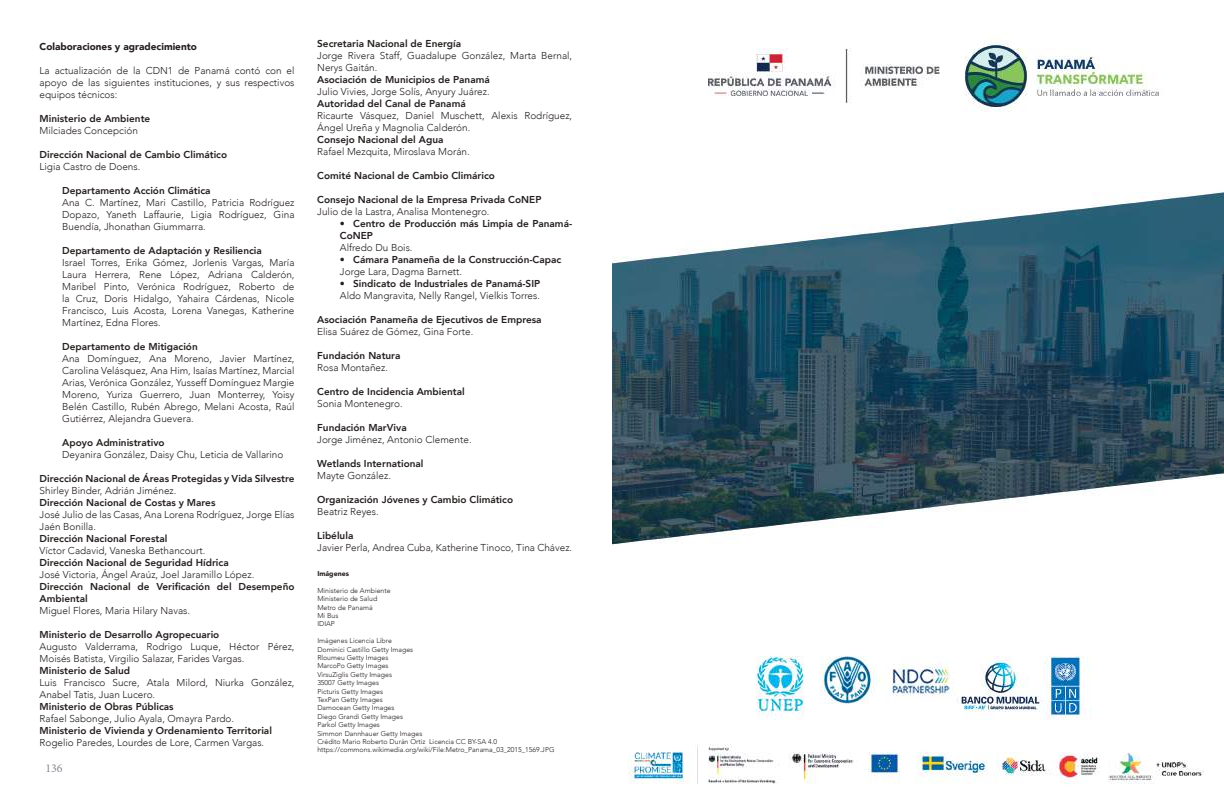
<style>
.page{position:relative;width:1224px;height:792px;background:#fff}
.page>*{position:absolute;margin:0;border:0;box-sizing:border-box;transform-origin:0 0}
.t1{font:12px "Minion Pro";color:#898b90}
.t2{font:300 10px/12px "Avenir";color:#241f1f}
.t3{font:800 10px/12px "Avenir";color:#241f1f}
.t4{font:900 10px "Avenir";color:#241f1f}
.t5{font:300 7px/8.4px "Avenir";color:#241f1f}
.t6{font:900 7px "Avenir";color:#241f1f}
.s1{font-weight:300}
.s2{font-weight:800}
</style>
<div class="page">
<img style="left:612px;top:40px;width:612px;height:744px">
<p class="t4" style="left:40px;top:38px;width:159px">Colaboraciones y agradecimiento</p>
<p class="t2" style="left:40px;top:64px;width:256px;text-align:justify">La actualización de la CDN1 de Panamá contó con el apoyo de las siguientes instituciones, y sus respectivos equipos técnicos:</p>
<p class="t3" style="left:40px;top:112px;width:112px">Ministerio de Ambiente</p>
<p class="t2" style="left:40px;top:124px;width:100px">Milciades Concepción</p>
<p class="t3" style="left:40px;top:148px;width:189px">Dirección Nacional de Cambio Climático</p>
<p class="t2" style="left:40px;top:160px;width:102px">Ligia Castro de Doens.</p>
<p class="t3" style="left:62px;top:184px;width:150px">Departamento Acción Climática</p>
<p class="t2" style="left:62px;top:196px;width:234px;text-align:justify">Ana C. Martínez, Mari Castillo, Patricia Rodríguez Dopazo, Yaneth Laffaurie, Ligia Rodríguez, Gina Buendía, Jhonathan Giummarra.</p>
<p class="t3" style="left:62px;top:244px;width:201px">Departamento de Adaptación y Resiliencia</p>
<p class="t2" style="left:62px;top:256px;width:234px;text-align:justify">Israel Torres, Erika Gómez, Jorlenis Vargas, María Laura Herrera, Rene López, Adriana Calderón, Maribel Pinto, Verónica Rodríguez, Roberto de la Cruz, Doris Hidalgo, Yahaira Cárdenas, Nicole Francisco, Luis Acosta, Lorena Vanegas, Katherine Martínez, Edna Flores.</p>
<p class="t3" style="left:62px;top:340px;width:137px">Departamento de Mitigación</p>
<p class="t2" style="left:62px;top:352px;width:234px;text-align:justify">Ana Domínguez, Ana Moreno, Javier Martínez, Carolina Velásquez, Ana Him, Isaías Martínez, Marcial Arias, Verónica González, Yusseff Domínguez Margie Moreno, Yuriza Guerrero, Juan Monterrey, Yoisy Belén Castillo, Rubén Abrego, Melani Acosta, Raúl Gutiérrez, Alejandra Guevera.</p>
<p class="t3" style="left:62px;top:436px;width:104px">Apoyo Administrativo</p>
<p class="t2" style="left:62px;top:448px;width:223px">Deyanira González, Daisy Chu, Leticia de Vallarino</p>
<p class="t3" style="left:40px;top:472px;width:256px">Dirección Nacional de Áreas Protegidas y Vida Silvestre</p>
<p class="t2" style="left:40px;top:484px;width:138px">Shirley Binder, Adrián Jiménez.</p>
<p class="t3" style="left:40px;top:496px;width:177px">Dirección Nacional de Costas y Mares</p>
<p class="t2" style="left:40px;top:508px;width:256px">José Julio de las Casas, Ana Lorena Rodríguez, Jorge Elías<br>Jaén Bonilla.</p>
<p class="t3" style="left:40px;top:532px;width:129px">Dirección Nacional Forestal</p>
<p class="t2" style="left:40px;top:544px;width:167px">Víctor Cadavid, Vaneska Bethancourt.</p>
<p class="t3" style="left:40px;top:556px;width:191px">Dirección Nacional de Seguridad Hídrica</p>
<p class="t2" style="left:40px;top:568px;width:216px">José Victoria, Ángel Araúz, Joel Jaramillo López.</p>
<p class="t3" style="left:40px;top:580px;width:256px">Dirección Nacional de Verificación del Desempeño<br>Ambiental</p>
<p class="t2" style="left:40px;top:604px;width:152px">Miguel Flores, Maria Hilary Navas.</p>
<p class="t3" style="left:40px;top:628px;width:181px">Ministerio de Desarrollo Agropecuario</p>
<p class="t2" style="left:40px;top:640px;width:256px">Augusto Valderrama, Rodrigo Luque, Héctor Pérez,<br>Moisés Batista, Virgilio Salazar, Farides Vargas.</p>
<p class="t3" style="left:40px;top:664px;width:92px">Ministerio de Salud</p>
<p class="t2" style="left:40px;top:676px;width:256px">Luis Francisco Sucre, Atala Milord, Niurka González,<br>Anabel Tatis, Juan Lucero.</p>
<p class="t3" style="left:40px;top:700px;width:136px">Ministerio de Obras Públicas</p>
<p class="t2" style="left:40px;top:712px;width:196px">Rafael Sabonge, Julio Ayala, Omayra Pardo.</p>
<p class="t3" style="left:40px;top:724px;width:234px">Ministerio de Vivienda y Ordenamiento Territorial</p>
<p class="t2" style="left:40px;top:736px;width:226px">Rogelio Paredes, Lourdes de Lore, Carmen Vargas.</p>
<p class="t1" style="left:45px;top:760px;width:19px">136</p>
<p class="t3" style="left:317px;top:38px;width:145px">Secretaria Nacional de Energía</p>
<p class="t2" style="left:317px;top:50px;width:256px">Jorge Rivera Staff, Guadalupe González, Marta Bernal,<br>Nerys Gaitán.</p>
<p class="t3" style="left:317px;top:74px;width:174px">Asociación de Municipios de Panamá</p>
<p class="t2" style="left:317px;top:86px;width:174px">Julio Vivies, Jorge Solís, Anyury Juárez.</p>
<p class="t3" style="left:317px;top:98px;width:150px">Autoridad del Canal de Panamá</p>
<p class="t2" style="left:317px;top:110px;width:256px">Ricaurte Vásquez, Daniel Muschett, Alexis Rodríguez,<br>Ángel Ureña y Magnolia Calderón.</p>
<p class="t3" style="left:317px;top:134px;width:128px">Consejo Nacional del Agua</p>
<p class="t2" style="left:317px;top:146px;width:154px">Rafael Mezquita, Miroslava Morán.</p>
<p class="t3" style="left:317px;top:170px;width:179px">Comité Nacional de Cambio Climárico</p>
<p class="t3" style="left:317px;top:194px;width:226px">Consejo Nacional de la Empresa Privada CoNEP</p>
<p class="t2" style="left:317px;top:206px;width:174px">Julio de la Lastra, Analisa Montenegro.</p>
<p class="t3" style="left:340px;top:218px;width:234px"><span class="s1">•</span> Centro de Producción más Limpia de Panamá-<br>CoNEP</p>
<p class="t2" style="left:340px;top:242px;width:74px">Alfredo Du Bois.</p>
<p class="t3" style="left:340px;top:254px;width:223px"><span class="s1">•</span> Cámara Panameña de la Construcción-Capac<br><span class="s1">Jorge Lara, Dagma Barnett.</span></p>
<p class="t2" style="left:340px;top:278px;width:202px">• <span class="s2">Sindicato de Industriales de Panamá-SIP<br></span>Aldo Mangravita, Nelly Rangel, Vielkis Torres.</p>
<p class="t3" style="left:317px;top:314px;width:226px">Asociación Panameña de Ejecutivos de Empresa</p>
<p class="t2" style="left:317px;top:326px;width:158px">Elisa Suárez de Gómez, Gina Forte.</p>
<p class="t3" style="left:317px;top:350px;width:85px">Fundación Natura</p>
<p class="t2" style="left:317px;top:362px;width:72px">Rosa Montañez.</p>
<p class="t3" style="left:317px;top:386px;width:149px">Centro de Incidencia Ambiental</p>
<p class="t2" style="left:317px;top:398px;width:87px">Sonia Montenegro.</p>
<p class="t3" style="left:317px;top:422px;width:91px">Fundación MarViva</p>
<p class="t2" style="left:317px;top:434px;width:156px">Jorge Jiménez, Antonio Clemente.</p>
<p class="t3" style="left:317px;top:458px;width:108px">Wetlands International</p>
<p class="t2" style="left:317px;top:470px;width:75px">Mayte González.</p>
<p class="t3" style="left:317px;top:494px;width:197px">Organización Jóvenes y Cambio Climático</p>
<p class="t2" style="left:317px;top:506px;width:63px">Beatriz Reyes.</p>
<p class="t3" style="left:317px;top:530px;width:38px">Libélula</p>
<p class="t2" style="left:317px;top:542px;width:256px">Javier Perla, Andrea Cuba, Katherine Tinoco, Tina Chávez.</p>
<p class="t6" style="left:317px;top:567px;width:33px">Imágenes</p>
<p class="t5" style="left:317px;top:586px;width:75px">Ministerio de Ambiente<br>Ministerio de Salud<br>Metro de Panamá<br>Mi Bus<br>IDIAP</p>
<p class="t5" style="left:317px;top:637px;width:239px">Imágenes Licencia Libre<br>Dominici Castillo Getty Images<br>Rloumeu Getty Images<br>MarcoPo Getty Images<br>VirsuZiglis Getty Images<br>35007 Getty Images<br>Picturis Getty Images<br>TexPan Getty Images<br>Damocean Getty Images<br>Diego Grandi Getty Images<br>Parkol Getty Images<br>Simmon Dannhauer Getty Images<br>Crédito Mario Roberto Durán Ortiz Licencia CC BY-SA 4.0 https://commons.wikimedia.org/wiki/File:Metro_Panama_03_2015_1569.JPG</p>
</div>
